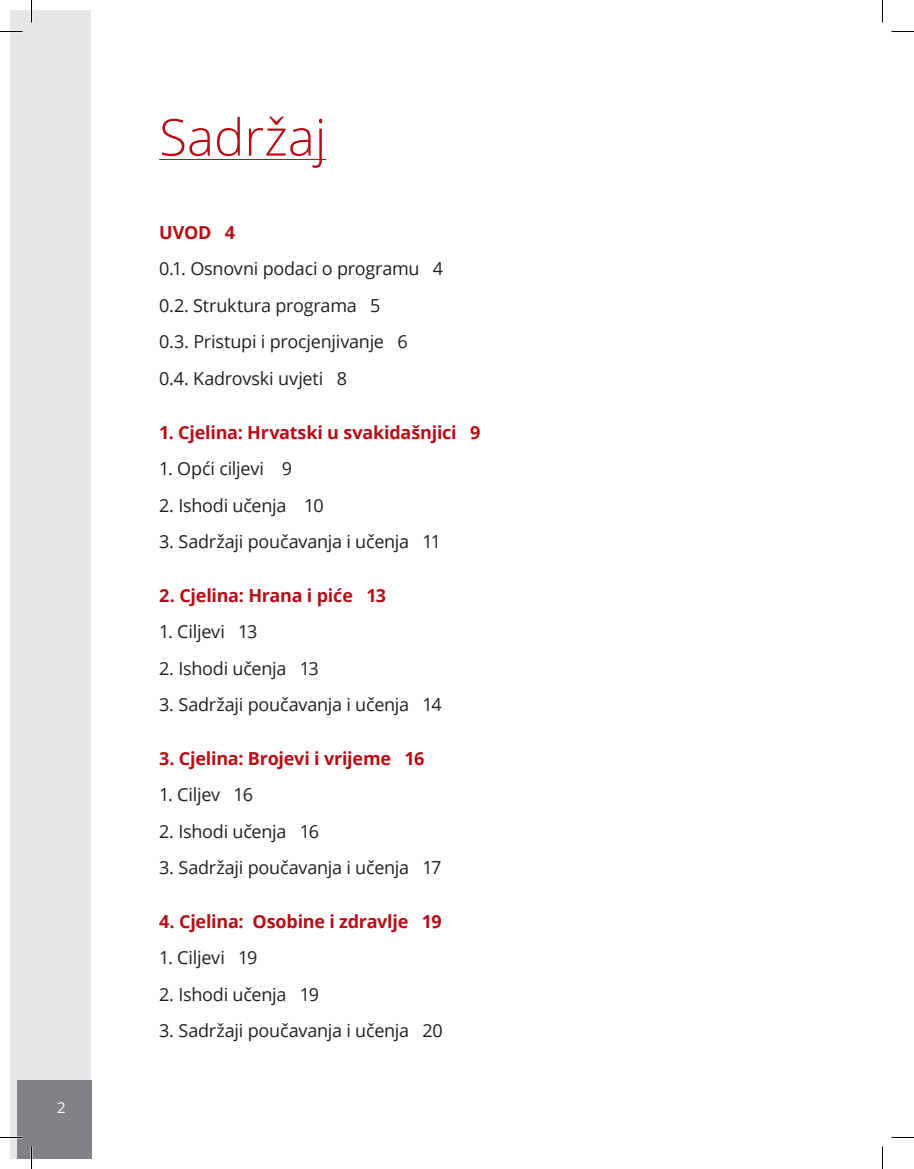
<style>
.page{position:relative;width:914px;height:1169px;background:#fff}
.page>*{position:absolute;margin:0;border:0;box-sizing:border-box;transform-origin:0 0}
.t1{font:300 51px "Open Sans";color:#b50e16}
.t2{font:18px/36.5px "Open Sans";letter-spacing:-.015em;color:#231f20}
.t3{font:700 18px "Open Sans";letter-spacing:-.015em;color:#b50e16}
.t4{font:15px "Open Sans";color:#fff}
</style>
<div class="page">
<div style="left:10px;top:10px;width:81px;height:1148px;background:#e6e6e6"></div>
<div style="left:17px;top:1080px;width:74px;height:78px;background:#808285"></div>
<hr style="left:159px;top:159px;width:167px;height:1px;background:#b50e16">
<hr style="left:0;top:1136px;width:22px;height:2px;background:#fff">
<svg style="left:0;top:31px;width:22px;height:1px"></svg>
<svg style="left:891px;top:31px;width:22px;height:1px"></svg>
<svg style="left:0;top:1137px;width:22px;height:1px"></svg>
<svg style="left:891px;top:1137px;width:22px;height:1px"></svg>
<svg style="left:31px;top:0;width:1px;height:23px"></svg>
<svg style="left:31px;top:1146px;width:1px;height:23px"></svg>
<svg style="left:882px;top:0;width:1px;height:23px"></svg>
<svg style="left:882px;top:1146px;width:1px;height:23px"></svg>
<p class="t4" style="left:57px;top:1097px;width:10px">2</p>
<h1 class="t1" style="left:159px;top:102px;width:169px">Sadržaj</h1>
<p class="t3" style="left:159px;top:220px;width:78px">UVOD 4</p>
<p class="t2" style="left:159px;top:250px;width:285px">0.1. Osnovni podaci o programu 4<br>0.2. Struktura programa 5<br>0.3. Pristupi i procjenjivanje 6<br>0.4. Kadrovski uvjeti 8</p>
<p class="t3" style="left:159px;top:419px;width:323px">1. Cjelina: Hrvatski u svakidašnjici 9</p>
<p class="t2" style="left:159px;top:450px;width:134px">1. Opći ciljevi 9</p>
<p class="t2" style="left:159px;top:486px;width:166px">2. Ishodi učenja 10</p>
<p class="t2" style="left:159px;top:523px;width:283px">3. Sadržaji poučavanja i učenja 11</p>
<p class="t3" style="left:159px;top:582px;width:228px">2. Cjelina: Hrana i piće 13</p>
<p class="t2" style="left:159px;top:613px;width:100px">1. Ciljevi 13</p>
<p class="t2" style="left:159px;top:649px;width:161px">2. Ishodi učenja 13</p>
<p class="t2" style="left:159px;top:686px;width:284px">3. Sadržaji poučavanja i učenja 14</p>
<p class="t3" style="left:159px;top:745px;width:267px">3. Cjelina: Brojevi i vrijeme 16</p>
<p class="t2" style="left:159px;top:776px;width:95px">1. Ciljev 16</p>
<p class="t2" style="left:159px;top:812px;width:161px">2. Ishodi učenja 16</p>
<p class="t2" style="left:159px;top:849px;width:284px">3. Sadržaji poučavanja i učenja 17</p>
<p class="t3" style="left:159px;top:908px;width:284px">4. Cjelina: Osobine i zdravlje 19</p>
<p class="t2" style="left:159px;top:939px;width:100px">1. Ciljevi 19</p>
<p class="t2" style="left:159px;top:975px;width:161px">2. Ishodi učenja 19</p>
<p class="t2" style="left:159px;top:1012px;width:285px">3. Sadržaji poučavanja i učenja 20</p>
</div>
